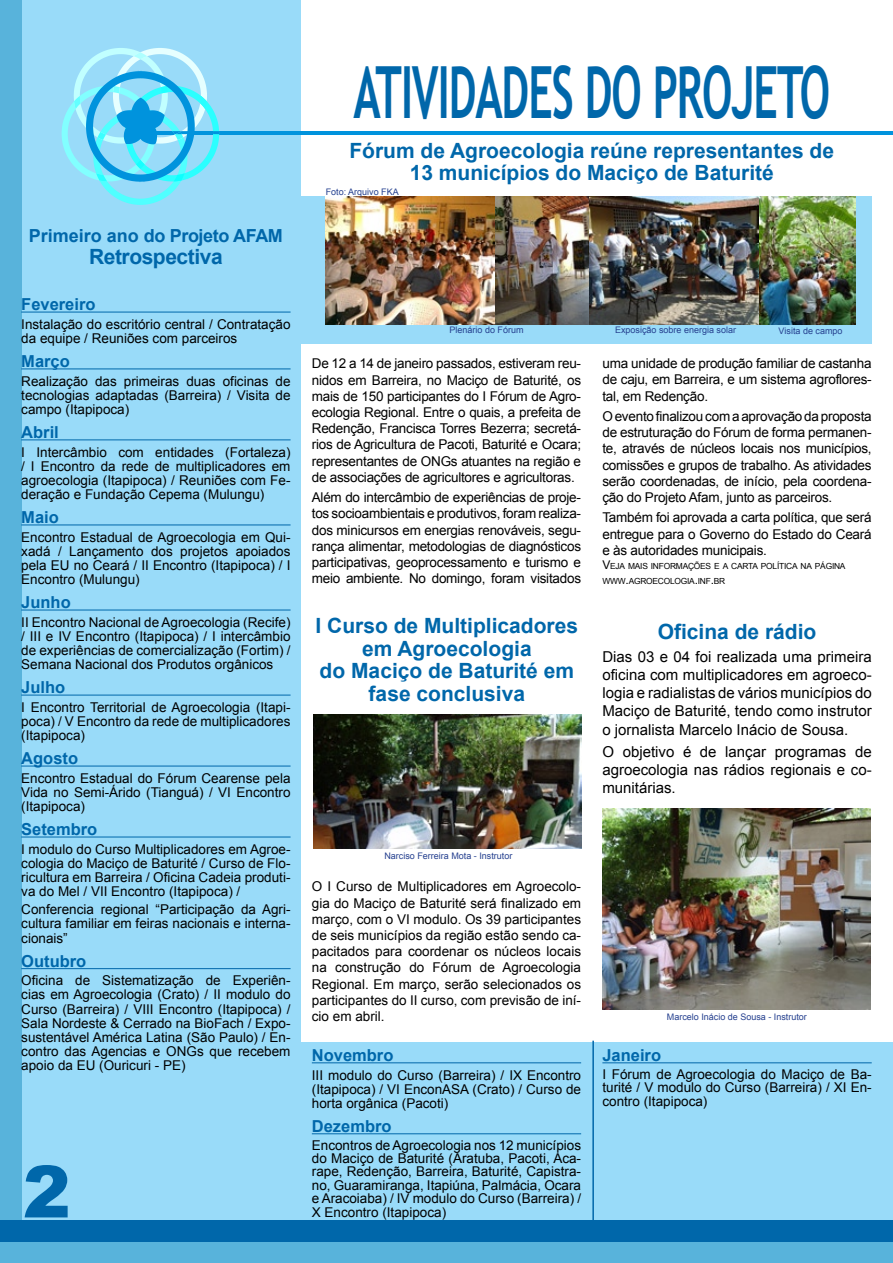
<style>
.page{position:relative;width:893px;height:1263px;background:#99dbf9}
.page>*{position:absolute;margin:0;border:0;box-sizing:border-box;transform-origin:0 0}
.t1{font:700 72px "Trebuchet MS";letter-spacing:-.025em;color:#0067aa;scale:.6 1}
.t2{font:900 72px "Arial";color:#0067aa}
.t3{font:700 21px/22.5px "Arial";color:#0067aa;text-align:center}
.t4{font:700 21px "Arial";letter-spacing:-.02em;color:#0067aa}
.t5{font:700 18px "Arial";letter-spacing:-.02em;color:#0067aa}
.t6{font:700 16.5px "Arial";color:#0067aa}
.t7{font:15px/18px "Arial";color:#000;text-align:justify}
.t8{font:13.5px/16.2px "Arial";color:#000;text-align:justify}
.t9{font:9px "Arial";color:#25408f}
.t10{font:8.4px/14.4px "Arial";letter-spacing:-.025em;color:#000}
.s1{font-size:12px}
</style>
<div class="page">
<div style="left:0;top:0;width:21px;height:1263px;background:#58b3db"></div>
<div style="left:0;top:1242px;width:893px;height:21px;background:#58b3db"></div>
<div style="left:0;top:1220px;width:893px;height:22px;background:#0067aa"></div>
<div style="left:302px;top:0;width:591px;height:1042px;background:#fff"></div>
<div style="left:291px;top:197px;width:581px;height:147px;background:#99dbf9"></div>
<hr style="left:152px;top:131px;width:741px;height:3px;background:#0093dd">
<svg style="left:62px;top:48px;width:157px;height:157px"></svg>
<img style="left:313px;top:715px;width:268px;height:133px">
<img style="left:602px;top:809px;width:268px;height:200px">
<hr style="left:21px;top:312px;width:270px;height:1px;background:#0067aa">
<hr style="left:21px;top:369px;width:270px;height:1px;background:#0067aa">
<hr style="left:21px;top:439px;width:270px;height:1px;background:#0067aa">
<hr style="left:21px;top:525px;width:270px;height:1px;background:#0067aa">
<hr style="left:21px;top:610px;width:270px;height:1px;background:#0067aa">
<hr style="left:21px;top:695px;width:270px;height:1px;background:#0067aa">
<hr style="left:21px;top:766px;width:270px;height:1px;background:#0067aa">
<hr style="left:21px;top:837px;width:270px;height:1px;background:#0067aa">
<hr style="left:21px;top:968px;width:270px;height:1px;background:#0067aa">
<hr style="left:312px;top:1062px;width:269px;height:1px;background:#0067aa">
<hr style="left:312px;top:1133px;width:269px;height:1px;background:#0067aa">
<hr style="left:592px;top:1041px;width:2px;height:201px;background:#0067aa">
<hr style="left:602px;top:1062px;width:270px;height:1px;background:#0067aa">
<img style="left:325px;top:197px;width:530px;height:127px">
<h3 class="t5" style="left:29px;top:223px;width:256px">Primeiro ano do Projeto AFAM</h3>
<h2 class="t4" style="left:89px;top:243px;width:135px">Retrospectiva</h2>
<p class="t6" style="left:21px;top:294px;width:76px">Fevereiro</p>
<p class="t8" style="left:21px;top:317px;width:271px;line-height:14.1px">Instalação do escritório central / Contratação da equipe / Reuniões com parceiros</p>
<p class="t6" style="left:21px;top:351px;width:50px">Março</p>
<p class="t8" style="left:21px;top:374px;width:271px;line-height:14.1px">Realização das primeiras duas oficinas de tecnologias adaptadas (Barreira) / Visita de campo (Itapipoca)</p>
<p class="t6" style="left:21px;top:422px;width:39px">Abril</p>
<p class="t8" style="left:21px;top:445px;width:271px;line-height:14.1px">I Intercâmbio com entidades (Fortaleza) / I Encontro da rede de multiplicadores em agroecologia (Itapipoca) / Reuniões com Fe&shy;deração e Fundação Cepema (Mulungu)</p>
<p class="t6" style="left:21px;top:507px;width:39px">Maio</p>
<p class="t8" style="left:21px;top:530px;width:271px;line-height:14.1px">Encontro Estadual de Agroecologia em Qui&shy;xadá / Lançamento dos projetos apoiados pela EU no Ceará / II Encontro (Itapipoca) / I Encontro (Mulungu)</p>
<p class="t6" style="left:21px;top:592px;width:51px">Junho</p>
<p class="t8" style="left:21px;top:615px;width:271px;line-height:14.1px">II Encontro Nacional de Agroecologia (Recife) / III e IV Encontro (Itapipoca) / I intercâmbio de experiências de comercialização (Fortim) / Semana Nacional dos Produtos orgânicos</p>
<p class="t6" style="left:21px;top:677px;width:46px">Julho</p>
<p class="t8" style="left:21px;top:700px;width:271px;line-height:14.1px">I Encontro Territorial de Agroecologia (Itapi&shy;poca) / V Encontro da rede de multiplicadores (Itapipoca)</p>
<p class="t6" style="left:21px;top:748px;width:58px">Agosto</p>
<p class="t8" style="left:21px;top:771px;width:271px;line-height:14.1px">Encontro Estadual do Fórum Cearense pela Vida no Semi-Árido (Tianguá) / VI Encontro (Itapipoca)</p>
<p class="t6" style="left:21px;top:819px;width:78px">Setembro</p>
<p class="t8" style="left:21px;top:842px;width:271px;line-height:14.1px">I modulo do Curso Multiplicadores em Agroe&shy;cologia do Maciço de Baturité / Curso de Flo&shy;ricultura em Barreira / Oficina Cadeia produti&shy;va do Mel / VII Encontro (Itapipoca) /</p>
<p class="t8" style="left:21px;top:903px;width:271px;line-height:14.1px">Conferencia regional “Participação da Agri&shy;cultura familiar em feiras nacionais e interna&shy;cionais”</p>
<p class="t6" style="left:21px;top:950px;width:67px">Outubro</p>
<p class="t8" style="left:21px;top:974px;width:271px;line-height:14.1px">Oficina de Sistematização de Experiên&shy;cias em Agroecologia (Crato) / II modulo do Curso (Barreira) / VIII Encontro (Itapipoca) / Sala Nordeste &amp; Cerrado na BioFach / Expo&shy;sustentável América Latina (São Paulo) / En&shy;contro das Agencias e ONGs que recebem apoio da EU (Ouricuri - PE)</p>
<h1 class="t2" style="left:23px;top:1139px;width:50px">2</h1>
<h1 class="t1" style="left:353px;top:48px;width:796px">ATIVIDADES DO PROJETO</h1>
<h2 class="t3" style="left:349px;top:140px;width:486px">Fórum de Agroecologia reúne representantes de<br>13 municípios do Maciço de Baturité</h2>
<p class="t9" style="left:326px;top:186px;width:75px">Foto: Arquivo FKA</p>
<p class="t9" style="left:449px;top:324px;width:76px">Plenário do Fórum</p>
<p class="t9" style="left:615px;top:324px;width:123px">Exposição sobre energia solar</p>
<p class="t9" style="left:779px;top:325px;width:65px">Visita de campo</p>
<p class="t8" style="left:312px;top:356px;width:271px">De 12 a 14 de janeiro passados, estiveram reu&shy;nidos em Barreira, no Maciço de Baturité, os mais de 150 participantes do I Fórum de Agro&shy;ecologia Regional. Entre o quais, a prefeita de Redenção, Francisca Torres Bezerra; secretá&shy;rios de Agricultura de Pacoti, Baturité e Ocara; representantes de ONGs atuantes na região e de associações de agricultores e agricultoras.</p>
<p class="t8" style="left:312px;top:489px;width:271px">Além do intercâmbio de experiências de proje&shy;tos socioambientais e produtivos, foram realiza&shy;dos minicursos em energias renováveis, segu&shy;rança alimentar, metodologias de diagnósticos participativas, geoprocessamento e turismo e meio ambiente. No domingo, foram visitados</p>
<h2 class="t3" style="left:316px;top:615px;width:264px">I Curso de Multiplicadores em Agroecologia<br>do Maciço de Baturité em fase conclusiva</h2>
<p class="t8" style="left:602px;top:355px;width:271px">uma unidade de produção familiar de castanha de caju, em Barreira, e um sistema agroflores&shy;tal, em Redenção.</p>
<p class="t8" style="left:602px;top:408px;width:271px">O evento finalizou com a aprovação da proposta de estruturação do Fórum de forma permanen&shy;te, através de núcleos locais nos municípios, comissões e grupos de trabalho. As atividades serão coordenadas, de início, pela coordena&shy;ção do Projeto Afam, junto as parceiros.</p>
<p class="t8" style="left:602px;top:510px;width:271px">Também foi aprovada a carta política, que será entregue para o Governo do Estado do Ceará e às autoridades municipais.</p>
<p class="t10" style="left:602px;top:559px;width:245px"><span class="s1">V</span>EJA MAIS INFORMAÇÕES E A CARTA POLÍTICA NA PÁGINA<br>WWW<span class="s1">.</span>AGROECOLOGIA<span class="s1">.</span>INF<span class="s1">.</span>BR</p>
<h2 class="t3" style="left:658px;top:621px;width:160px">Oficina de rádio</h2>
<p class="t7" style="left:602px;top:648px;width:271px">Dias 03 e 04 foi realizada uma primeira oficina com multiplicadores em agroeco&shy;logia e radialistas de vários municípios do Maciço de Baturité, tendo como instrutor o jornalista Marcelo Inácio de Sousa.</p>
<p class="t7" style="left:602px;top:743px;width:271px">O objetivo é de lançar programas de agroecologia nas rádios regionais e co&shy;munitárias.</p>
<p class="t9" style="left:384px;top:850px;width:130px">Narciso Ferreira Mota - Instrutor</p>
<p class="t8" style="left:312px;top:879px;width:271px">O I Curso de Multiplicadores em Agroecolo&shy;gia do Maciço de Baturité será finalizado em março, com o VI modulo. Os 39 participantes de seis municípios da região estão sendo ca&shy;pacitados para coordenar os núcleos locais na construção do Fórum de Agroecologia Regional. Em março, serão selecionados os participantes do II curso, com previsão de iní&shy;cio em abril.</p>
<p class="t6" style="left:312px;top:1044px;width:83px">Novembro</p>
<p class="t8" style="left:312px;top:1068px;width:271px;line-height:14.1px">III modulo do Curso (Barreira) / IX Encontro (Itapipoca) / VI EnconASA (Crato) / Curso de horta orgânica (Pacoti)</p>
<p class="t6" style="left:312px;top:1115px;width:81px">Dezembro</p>
<p class="t8" style="left:312px;top:1138px;width:271px;line-height:13.4px">Encontros de Agroecologia nos 12 municípios do Maciço de Baturité (Aratuba, Pacoti, Aca&shy;rape, Redenção, Barreira, Baturité, Capistra&shy;no, Guaramiranga, Itapiúna, Palmácia, Ocara e Aracoiaba) / IV modulo do Curso (Barreira) / X Encontro (Itapipoca)</p>
<p class="t9" style="left:667px;top:1010px;width:142px">Marcelo Inácio de Sousa - Instrutor</p>
<p class="t6" style="left:602px;top:1044px;width:60px">Janeiro</p>
<p class="t8" style="left:602px;top:1067px;width:271px;line-height:13.4px">I Fórum de Agroecologia do Maciço de Ba&shy;turité / V modulo do Curso (Barreira) / XI En&shy;contro (Itapipoca)</p>
</div>
